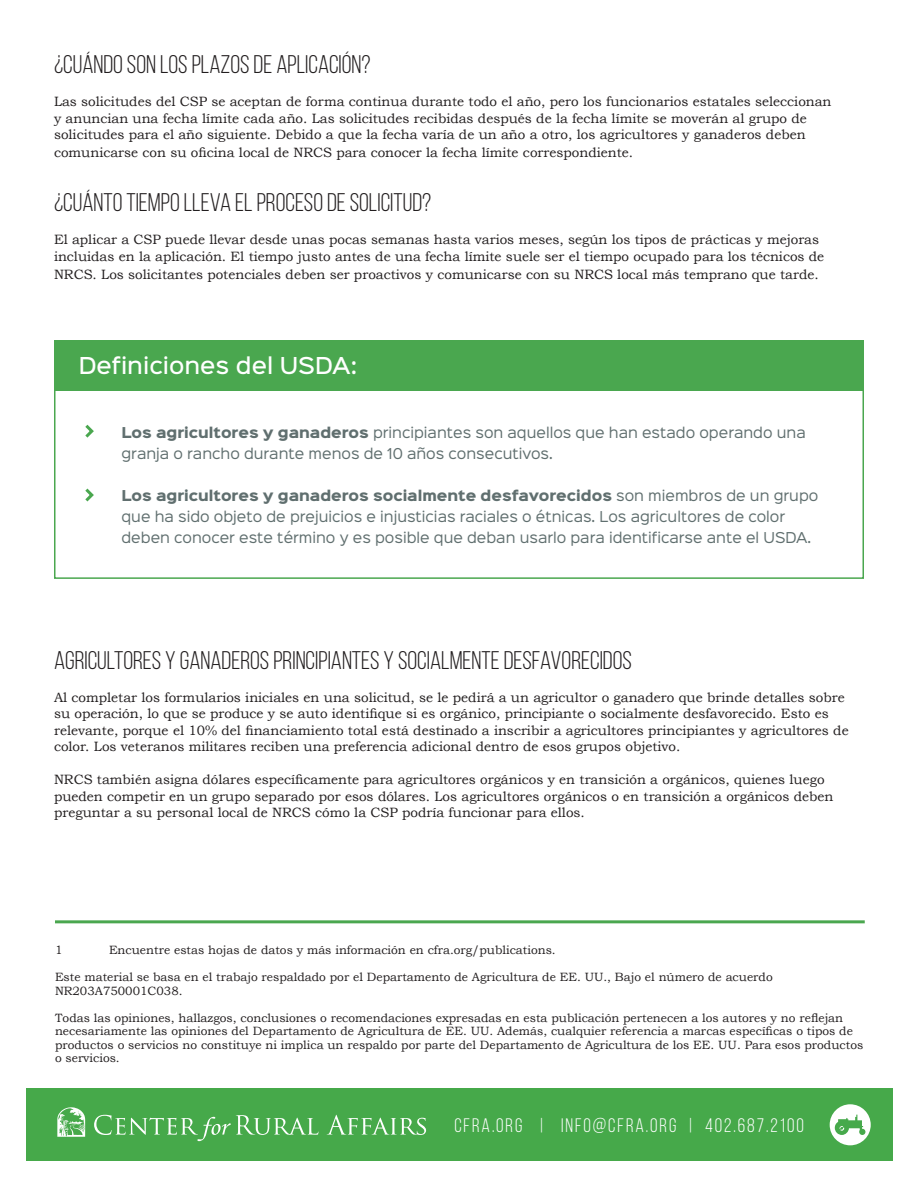
<style>
.page{position:relative;width:918px;height:1188px;background:#fff}
.page>*{position:absolute;margin:0;border:0;box-sizing:border-box;transform-origin:0 0}
.t1{font:25.5px "Bebas Neue";color:#221e1f}
.t2{font:500 21px "Sinkin Sans 500";color:#fff}
.t3{font:19.5px "Bebas Neue";letter-spacing:.1em;color:#fff}
.t4{font:13.5px/16.5px "Bookman Old Style";color:#221e1f}
.t5{font:13.5px/21px "Sinkin Sans 400";color:#606f6f}
.t6{font:900 13.5px "Sinkin Sans 800";color:#606f6f}
.t7{font:12px/13.5px "Bookman Old Style";color:#221e1f}
.s1{font-family:"Sinkin Sans 800";font-weight:900}
.s2{font-family:"Sinkin Sans 400";font-weight:400}
</style>
<div class="page">
<div style="left:26px;top:1089px;width:866px;height:72px;background:#46a94a"></div>
<svg style="left:94px;top:1115px;width:224px;height:26px"></svg>
<svg style="left:327px;top:1115px;width:99px;height:20px"></svg>
<svg style="left:57px;top:1107px;width:28px;height:30px"></svg>
<div style="left:830px;top:1104px;width:41px;height:41px;background:#fff;border-radius:50%"></div>
<svg style="left:835px;top:1115px;width:30px;height:20px"></svg>
<hr style="left:55px;top:920px;width:810px;height:3px;background:#4aa74f">
<div style="left:54px;top:340px;width:810px;height:51px;background:#4aa74f"></div>
<div style="left:54px;top:365px;width:810px;height:214px;border:2px solid #4aa74f"></div>
<svg style="left:85px;top:424px;width:9px;height:14px"></svg>
<svg style="left:85px;top:488px;width:9px;height:14px"></svg>
<h1 class="t1" style="left:54px;top:51px;width:318px">¿CUÁNDO SON LOS PLAZOS DE APLICACIÓN?</h1>
<p class="t4" style="left:54px;top:93px;width:779px">Las solicitudes del CSP se aceptan de forma continua durante todo el año, pero los funcionarios estatales seleccionan y anuncian una fecha límite cada año. Las solicitudes recibidas después de la fecha límite se moverán al grupo de solicitudes para el año siguiente. Debido a que la fecha varía de un año a otro, los agricultores y ganaderos deben</p>
<p class="t4" style="left:54px;top:144px;width:581px">comunicarse con su oficina local de NRCS para conocer la fecha límite correspondiente.</p>
<h1 class="t1" style="left:54px;top:189px;width:379px">¿CUÁNTO TIEMPO LLEVA EL PROCESO DE SOLICITUD?</h1>
<p class="t4" style="left:54px;top:231px;width:772px">El aplicar a CSP puede llevar desde unas pocas semanas hasta varios meses, según los tipos de prácticas y mejoras incluidas en la aplicación. El tiempo justo antes de una fecha límite suele ser el tiempo ocupado para los técnicos de</p>
<p class="t4" style="left:54px;top:266px;width:766px">NRCS. Los solicitantes potenciales deben ser proactivos y comunicarse con su NRCS local más temprano que tarde.</p>
<h2 class="t2" style="left:79px;top:348px;width:280px">Definiciones del USDA:</h2>
<p class="t5" style="left:122px;top:420px;width:686px"><span class="s1">Los agricultores y ganaderos</span> principiantes son aquellos que han estado operando una granja o rancho durante menos de 10 años consecutivos.</p>
<p class="t6" style="left:122px;top:488px;width:698px">Los agricultores y ganaderos socialmente desfavorecidos <span class="s2">son miembros de un grupo</span></p>
<p class="t5" style="left:122px;top:505px;width:691px">que ha sido objeto de prejuicios e injusticias raciales o étnicas. Los agricultores de color deben conocer este término y es posible que deban usarlo para identificarse ante el USDA.</p>
<h1 class="t1" style="left:54px;top:646px;width:579px">AGRICULTORES Y GANADEROS PRINCIPIANTES Y SOCIALMENTE DESFAVORECIDOS</h1>
<p class="t4" style="left:54px;top:689px;width:796px">Al completar los formularios iniciales en una solicitud, se le pedirá a un agricultor o ganadero que brinde detalles sobre su operación, lo que se produce y se auto identifique si es orgánico, principiante o socialmente desfavorecido. Esto es relevante, porque el 10% del financiamiento total está destinado a inscribir a agricultores principiantes y agricultores de color. Los veteranos militares reciben una preferencia adicional dentro de esos grupos objetivo.</p>
<p class="t4" style="left:54px;top:771px;width:781px">NRCS también asigna dólares específicamente para agricultores orgánicos y en transición a orgánicos, quienes luego pueden competir en un grupo separado por esos dólares. Los agricultores orgánicos o en transición a orgánicos deben preguntar a su personal local de NRCS cómo la CSP podría funcionar para ellos.</p>
<p class="t7" style="left:55px;top:944px;width:9px">1</p>
<p class="t7" style="left:109px;top:944px;width:448px">Encuentre estas hojas de datos y más información en cfra.org/publications.</p>
<p class="t7" style="left:55px;top:971px;width:719px">Este material se basa en el trabajo respaldado por el Departamento de Agricultura de EE. UU., Bajo el número de acuerdo<br>NR203A750001C038.</p>
<p class="t7" style="left:55px;top:1011px;width:810px">Todas las opiniones, hallazgos, conclusiones o recomendaciones expresadas en esta publicación pertenecen a los autores y no reflejan necesariamente las opiniones del Departamento de Agricultura de EE. UU. Además, cualquier referencia a marcas específicas o tipos de productos o servicios no constituye ni implica un respaldo por parte del Departamento de Agricultura de los EE. UU. Para esos productos o servicios.</p>
<h3 class="t3" style="left:454px;top:1115px;width:351px">CFRA.ORG | INFO@CFRA.ORG | 402.687.2100</h3>
</div>
